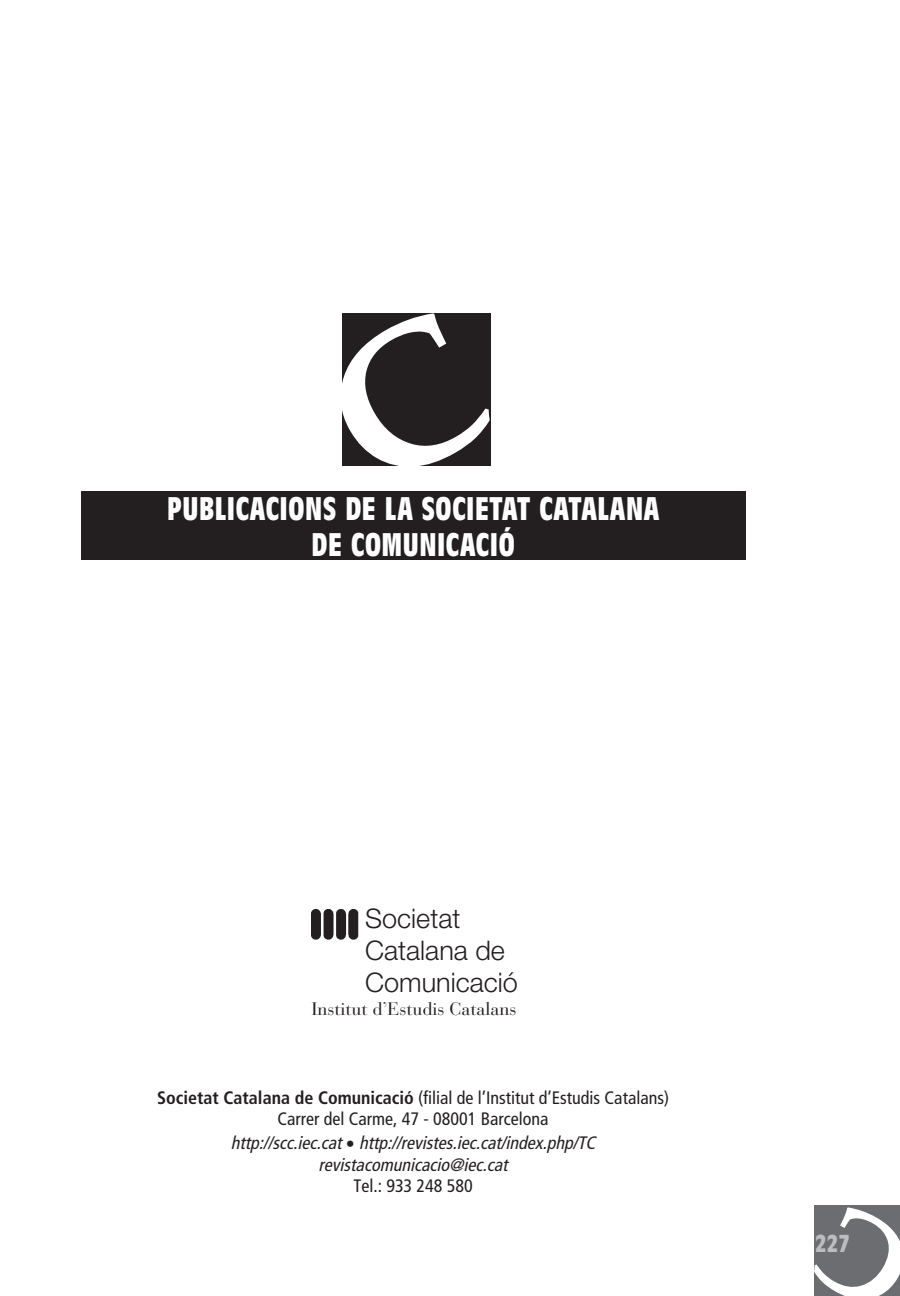
<style>
.page{position:relative;width:900px;height:1296px;background:#fff}
.page>*{position:absolute;margin:0;border:0;box-sizing:border-box;transform-origin:0 0}
.t1{font:700 condensed 32px/36px "Antique Olive Std";letter-spacing:.02em;color:#fff;text-align:center}
.t2{font:300 27px/32px "Helvetica Neue LT Std";color:#231f20}
.t3{font:700 condensed 24px "Antique Olive Std";color:#bcbdc0}
.t4{font:condensed 18px/21.2px "Frutiger LT Std";color:#231f20;text-align:center}
.t5{font:italic condensed 18px/21.2px "Frutiger LT Std";color:#231f20;text-align:center}
.t6{font:18px "Bauer Bodoni";color:#231f20}
.s1{font-weight:700}
.s2{font-style:normal}
</style>
<div class="page">
<div style="left:81px;top:491px;width:663px;height:68px;background:#231f20"></div>
<img style="left:311px;top:909px;width:47px;height:31px">
<div style="left:814px;top:1205px;width:86px;height:91px;background:#6c6d70"></div>
<div style="left:342px;top:313px;width:149px;height:153px;background:#231f20"></div>
<h1 class="t1" style="left:167px;top:491px;width:493px">PUBLICACIONS DE LA SOCIETAT CATALANA<br>DE COMUNICACIÓ</h1>
<h2 class="t2" style="left:365px;top:901px;width:154px">Societat<br>Catalana de<br>Comunicació</h2>
<p class="t6" style="left:311px;top:998px;width:206px">Institut d’Estudis Catalans</p>
<p class="t4" style="left:157px;top:1087px;width:513px"><span class="s1">Societat Catalana de Comunicació</span> (filial de l’Institut d’Estudis Catalans)<br>Carrer del Carme, 47 - 08001 Barcelona</p>
<p class="t5" style="left:231px;top:1133px;width:370px">http://scc.iec.cat<span class="s2">•</span> http://revistes.iec.cat/index.php/TC revistacomunicacio@iec.cat</p>
<p class="t4" style="left:353px;top:1175px;width:121px">Tel.: 933 248 580</p>
<h3 class="t3" style="left:815px;top:1230px;width:35px">227</h3>
</div>
